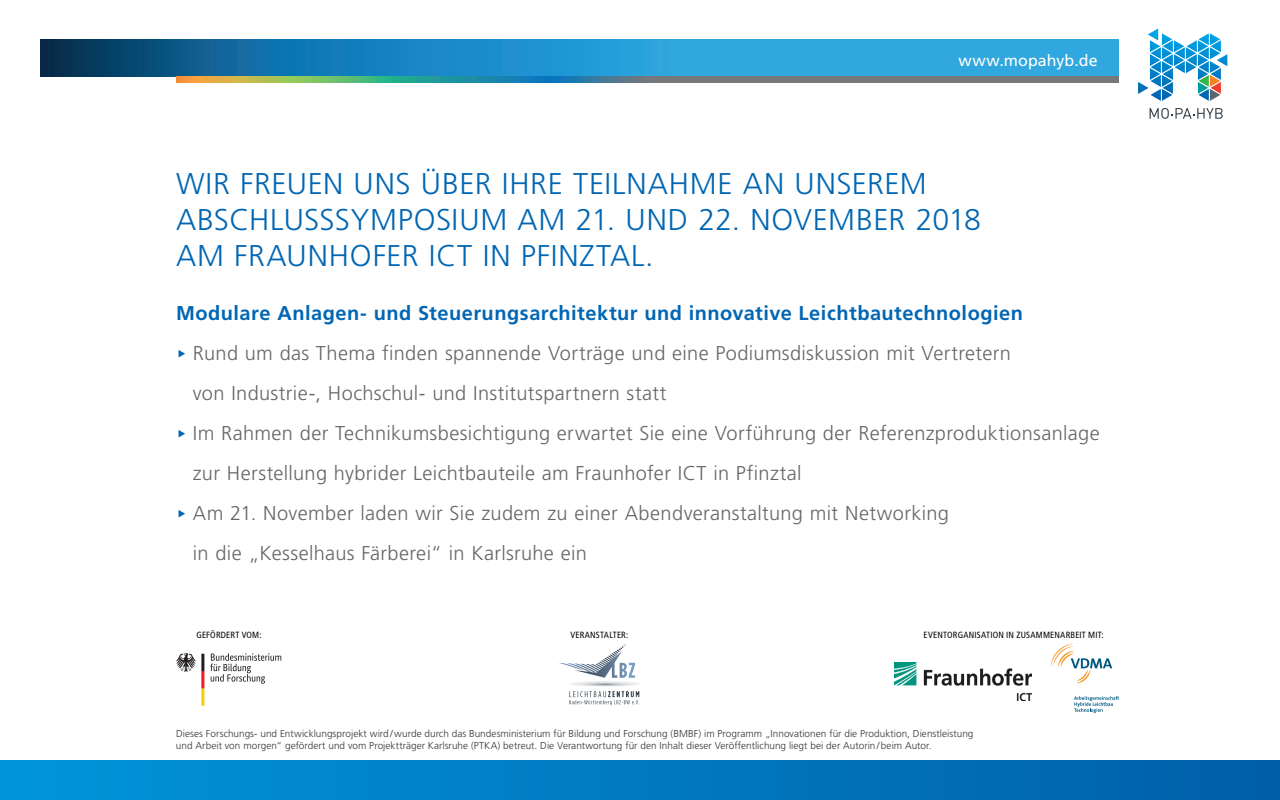
<style>
.page{position:relative;width:1280px;height:800px;background:#fff}
.page>*{position:absolute;margin:0;border:0;box-sizing:border-box;transform-origin:0 0}
.t1{font:300 30px/36px "Frutiger LT Std";letter-spacing:.025em;color:#0166b3}
.t2{font:300 20px/40px "Frutiger LT Std";letter-spacing:.015em;color:#666}
.t3{font:700 20px "Frutiger LT Std";letter-spacing:.025em;color:#0166b3}
.t4{font:16px "Frutiger LT Std";letter-spacing:.005em;color:#fff}
.t5{font:300 10px/12px "Frutiger LT Std";letter-spacing:.005em;color:#333}
.t6{font:condensed 9px "Frutiger LT Std";letter-spacing:.02em;color:#000}
</style>
<div class="page">
<svg style="left:1138px;top:28px;width:90px;height:91px"></svg>
<svg style="left:40px;top:40px;width:1079px;height:36px"></svg>
<svg style="left:176px;top:77px;width:943px;height:6px"></svg>
<div style="left:0;top:760px;width:1280px;height:40px;background:linear-gradient(to right,#0095d9,#005ea8)"></div>
<svg style="left:210px;top:653px;width:71px;height:31px"></svg>
<svg style="left:176px;top:653px;width:28px;height:53px"></svg>
<img style="left:895px;top:663px;width:137px;height:37px">
<svg style="left:569px;top:681px;width:71px;height:6px"></svg>
<svg style="left:569px;top:691px;width:70px;height:14px"></svg>
<svg style="left:559px;top:644px;width:76px;height:34px"></svg>
<svg style="left:1051px;top:644px;width:61px;height:39px"></svg>
<svg style="left:1074px;top:696px;width:45px;height:17px"></svg>
<p class="t4" style="left:958px;top:51px;width:141px">www.mopahyb.de</p>
<h1 class="t1" style="left:176px;top:166px;width:806px">WIR FREUEN UNS ÜBER IHRE TEILNAHME AN UNSEREM<br>ABSCHLUSSSYMPOSIUM AM 21. UND 22. NOVEMBER 2018<br>AM FRAUNHOFER ICT IN PFINZTAL.</h1>
<p class="t3" style="left:176px;top:301px;width:849px">Modulare Anlagen- und Steuerungsarchitektur und innovative Leichtbautechnologien</p>
<p class="t2" style="left:193px;top:333px;width:908px">Rund um das Thema finden spannende Vorträge und eine Podiumsdiskussion mit Vertretern<br>von Industrie-, Hochschul- und Institutspartnern statt<br>Im Rahmen der Technikumsbesichtigung erwartet Sie eine Vorführung der Referenzproduktionsanlage zur Herstellung hybrider Leichtbauteile am Fraunhofer ICT in Pfinztal<br>Am 21. November laden wir Sie zudem zu einer Abendveranstaltung mit Networking<br>in die „Kesselhaus Färberei“ in Karlsruhe ein</p>
<p class="t6" style="left:196px;top:629px;width:67px">GEFÖRDERT VOM:</p>
<p class="t6" style="left:570px;top:629px;width:59px">VERANSTALTER:</p>
<p class="t6" style="left:924px;top:629px;width:182px">EVENTORGANISATION IN ZUSAMMENARBEIT MIT:</p>
<p class="t5" style="left:176px;top:727px;width:799px">Dieses Forschungs- und Entwicklungsprojekt wird/wurde durch das Bundesministerium für Bildung und Forschung (BMBF) im Programm „Innovationen für die Produktion, Dienstleistung und Arbeit von morgen“ gefördert und vom Projektträger Karlsruhe (PTKA) betreut. Die Verantwortung für den Inhalt dieser Veröffentlichung liegt bei der Autorin/beim Autor.</p>
</div>
